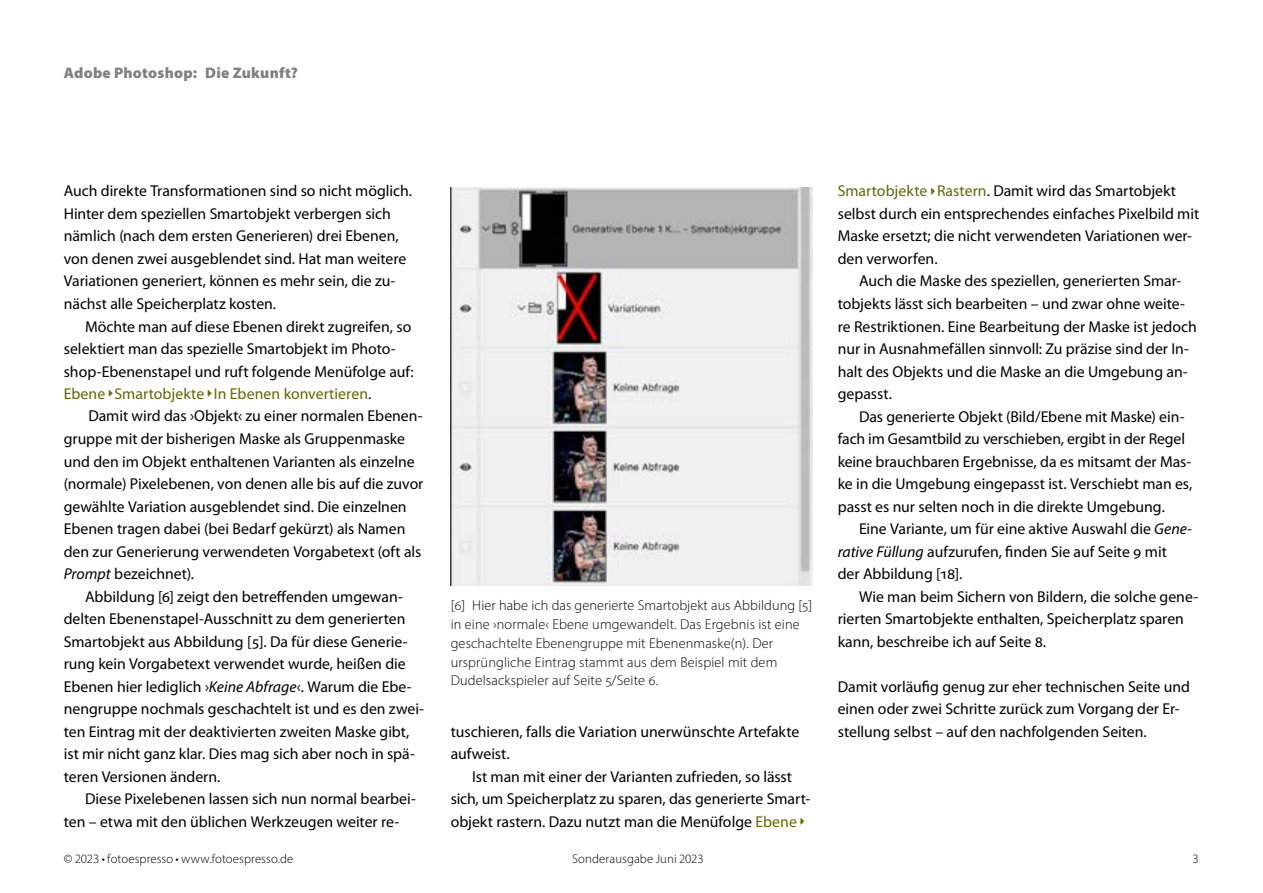
<style>
.page{position:relative;width:1263px;height:893px;background:#fff}
.page>*{position:absolute;margin:0;border:0;box-sizing:border-box;transform-origin:0 0}
.t1{font:15.75px/22.5px "Myriad Pro";color:#000}
.t2{font:900 15.3px "Myriad Pro";letter-spacing:.015em;color:#818181}
.t3{font:300 14.25px/18.8px "Myriad Pro";letter-spacing:.01em;color:#000}
.t4{font:300 12.75px "Myriad Pro";letter-spacing:.01em;color:#000}
.s1{color:#636606}
.s2{font-family:"My Sym 2";font-size:12px;color:#636606}
.s3{font-style:italic}
</style>
<div class="page">
<img style="left:451px;top:187px;width:361px;height:398px">
<p class="t2" style="left:64px;top:62px;width:236px">Adobe Photoshop: Die Zukunft?</p>
<p class="t1" style="left:64px;top:180px;width:350px">Auch direkte Transformationen sind so nicht möglich.<br>Hinter dem speziellen Smartobjekt verbergen sich nämlich (nach dem ersten Generieren) drei Ebenen, von denen zwei ausgeblendet sind. Hat man weitere Variationen generiert, können es mehr sein, die zu&shy;nächst alle Speicherplatz kosten.</p>
<p class="t1" style="left:64px;top:315px;width:351px;text-indent:21px">Möchte man auf diese Ebenen direkt zugreifen, so selektiert man das spezielle Smartobjekt im Photo&shy;shop-Ebenenstapel und ruft folgende Menüfolge auf:<br><span class="s1">Ebene</span><span class="s2">r</span><span class="s1">Smartobjekte</span><span class="s2">r</span><span class="s1">In Ebenen konvertieren</span>.</p>
<p class="t1" style="left:64px;top:405px;width:361px;text-indent:25px">Damit wird das ›Objekt‹ zu einer normalen Ebenen&shy;gruppe mit der bisherigen Maske als Gruppenmaske und den im Objekt enthaltenen Varianten als einzelne (normale) Pixelebenen, von denen alle bis auf die zuvor gewählte Variation ausgeblendet sind. Die einzelnen Ebenen tragen dabei (bei Bedarf gekürzt) als Namen den zur Generierung verwendeten Vorgabetext (oft als <span class="s3">Prompt</span> bezeichnet).</p>
<p class="t1" style="left:64px;top:585px;width:362px;text-indent:21px">Abbildung [6] zeigt den betreffenden umgewan&shy;delten Ebenenstapel-Ausschnitt zu dem generierten Smartobjekt aus Abbildung [5]. Da für diese Generie&shy;rung kein Vorgabetext verwendet wurde, heißen die Ebenen hier lediglich ›<span class="s3">Keine Abfrage</span>‹. Warum die Ebe&shy;nengruppe nochmals geschachtelt ist und es den zwei&shy;ten Eintrag mit der deaktivierten zweiten Maske gibt, ist mir nicht ganz klar. Dies mag sich aber noch in spä&shy;teren Versionen ändern.</p>
<p class="t1" style="left:64px;top:788px;width:353px;text-indent:21px">Diese Pixelebenen lassen sich nun normal bearbei&shy;ten – etwa mit den üblichen Werkzeugen weiter re-</p>
<p class="t3" style="left:451px;top:596px;width:363px">[6] Hier habe ich das generierte Smartobjekt aus Abbildung [5] in eine ›normale‹ Ebene umgewandelt. Das Ergebnis ist eine geschachtelte Ebenengruppe mit Ebenenmaske(n). Der ursprüngliche Eintrag stammt aus dem Beispiel mit dem Dudelsackspieler auf Seite 5/Seite 6.</p>
<p class="t1" style="left:838px;top:180px;width:363px"><span class="s1">Smartobjekte</span><span class="s2">r</span><span class="s1">Rastern</span>. Damit wird das Smartobjekt selbst durch ein entsprechendes einfaches Pixelbild mit Maske ersetzt; die nicht verwendeten Variationen wer&shy;den verworfen.</p>
<p class="t1" style="left:838px;top:270px;width:361px;text-indent:21px">Auch die Maske des speziellen, generierten Smar&shy;tobjekts lässt sich bearbeiten – und zwar ohne weite&shy;re Restriktionen. Eine Bearbeitung der Maske ist jedoch nur in Ausnahmefällen sinnvoll: Zu präzise sind der In&shy;halt des Objekts und die Maske an die Umgebung an&shy;gepasst.</p>
<p class="t1" style="left:838px;top:405px;width:356px;text-indent:21px">Das generierte Objekt (Bild/Ebene mit Maske) ein&shy;fach im Gesamtbild zu verschieben, ergibt in der Regel keine brauchbaren Ergebnisse, da es mitsamt der Mas&shy;ke in die Umgebung eingepasst ist. Verschiebt man es, passt es nur selten noch in die direkte Umgebung.</p>
<p class="t1" style="left:838px;top:518px;width:356px;text-indent:21px">Eine Variante, um für eine aktive Auswahl die <span class="s3">Gene&shy;rative Füllung</span> aufzurufen, finden Sie auf Seite 9 mit der Abbildung [18].</p>
<p class="t1" style="left:838px;top:585px;width:362px;text-indent:21px">Wie man beim Sichern von Bildern, die solche gene&shy;rierten Smartobjekte enthalten, Speicherplatz sparen kann, beschreibe ich auf Seite 8.</p>
<p class="t1" style="left:838px;top:675px;width:354px">Damit vorläufig genug zur eher technischen Seite und einen oder zwei Schritte zurück zum Vorgang der Er-</p>
<p class="t1" style="left:451px;top:720px;width:350px">tuschieren, falls die Variation unerwünschte Artefakte</p>
<p class="t1" style="left:838px;top:720px;width:311px">stellung selbst – auf den nachfolgenden Seiten.</p>
<p class="t1" style="left:451px;top:743px;width:60px">aufweist.</p>
<p class="t1" style="left:472px;top:765px;width:322px">Ist man mit einer der Varianten zufrieden, so lässt</p>
<p class="t1" style="left:451px;top:788px;width:358px">sich, um Speicherplatz zu sparen, das generierte Smart--</p>
<p class="t1" style="left:451px;top:810px;width:359px">objekt rastern. Dazu nutzt man die Menüfolge <span class="s1">Ebene</span><span class="s2">r</span></p>
<p class="t4" style="left:64px;top:851px;width:231px">© 2023 • fotoespresso • www.fotoespresso.de</p>
<p class="t4" style="left:572px;top:851px;width:133px">Sonderausgabe Juni 2023</p>
<p class="t4" style="left:1192px;top:851px;width:8px">3</p>
</div>
